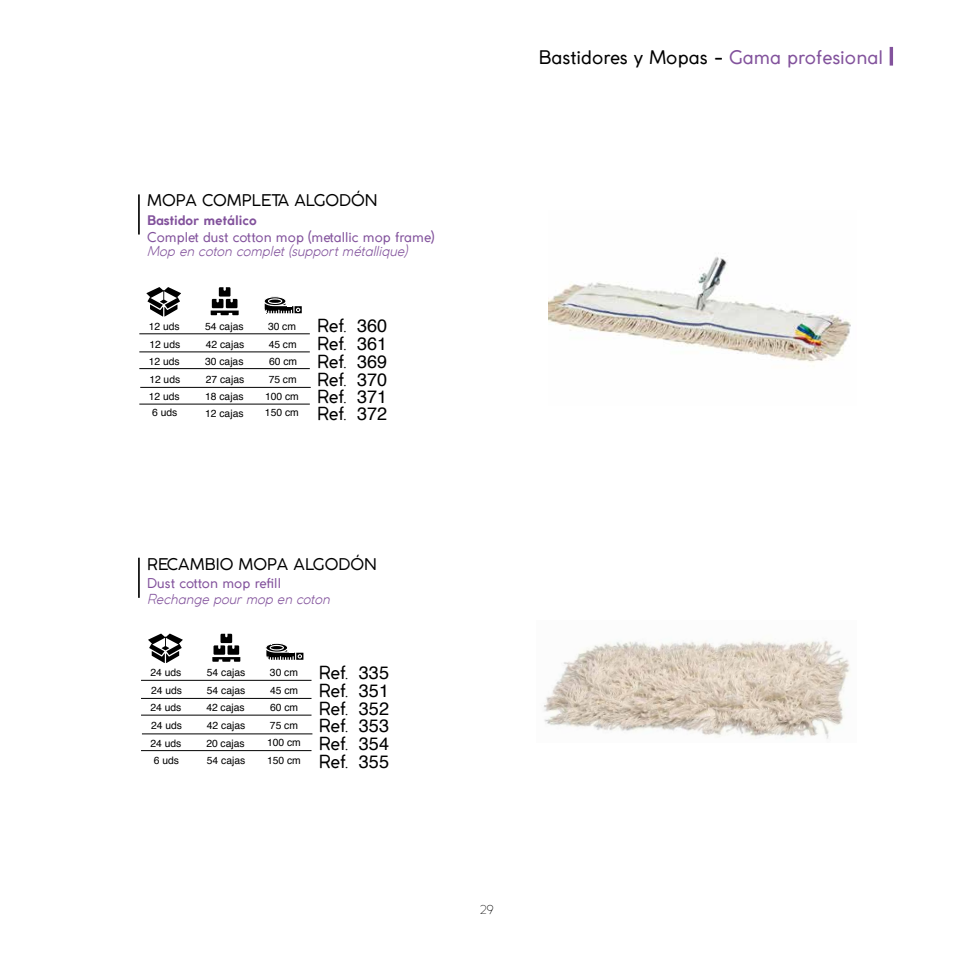
<style>
.page{position:relative;width:957px;height:957px;background:#fff}
.page>*{position:absolute;margin:0;border:0;box-sizing:border-box;transform-origin:0 0}
.t1{font:18.75px "Coco Gothic";color:#000}
.t2{font:18px "Coco Gothic";letter-spacing:-.015em;color:#000}
.t3{font:16.12px "Coco Gothic";color:#000}
.t4{font:15px "Minimal";color:#000}
.t5{font:italic 300 13.5px "Coco Gothic";color:#82529c}
.t6{font:13.5px "Coco Gothic";color:#82529c}
.t7{font:700 13.25px "Coco Gothic";color:#82529c}
.t8{font:10.25px/17.1px "Helvetica";color:#000}
.s1{font-family:"Moon 2.0"}
.s2{font-family:"Helvetica"}
.s3{color:#82529c}
</style>
<div class="page">
<hr style="left:138px;top:558px;width:2px;height:40px;background:#000">
<svg style="left:265px;top:643px;width:39px;height:17px"></svg>
<svg style="left:148px;top:633px;width:35px;height:30px"></svg>
<svg style="left:212px;top:634px;width:28px;height:28px"></svg>
<hr style="left:141px;top:680px;width:170px;height:1px;background:#000">
<hr style="left:141px;top:715px;width:170px;height:1px;background:#000">
<hr style="left:141px;top:698px;width:170px;height:1px;background:#000">
<hr style="left:141px;top:750px;width:170px;height:1px;background:#000">
<hr style="left:142px;top:733px;width:170px;height:1px;background:#000">
<img style="left:543px;top:640px;width:307px;height:99px">
<hr style="left:138px;top:194px;width:2px;height:40px;background:#000">
<svg style="left:264px;top:296px;width:38px;height:18px"></svg>
<svg style="left:146px;top:287px;width:35px;height:29px"></svg>
<svg style="left:211px;top:287px;width:28px;height:28px"></svg>
<hr style="left:139px;top:333px;width:171px;height:1px;background:#000">
<hr style="left:139px;top:368px;width:171px;height:1px;background:#000">
<hr style="left:139px;top:352px;width:171px;height:1px;background:#000">
<hr style="left:139px;top:404px;width:171px;height:1px;background:#000">
<hr style="left:140px;top:387px;width:171px;height:1px;background:#000">
<img style="left:548px;top:257px;width:303px;height:106px">
<svg style="left:889px;top:47px;width:4px;height:19px"></svg>
<h3 class="t3" style="left:147px;top:188px;width:232px">MOPA COMPLETA ALGODÓN</h3>
<p class="t7" style="left:147px;top:210px;width:111px">Bastidor metálico</p>
<h3 class="t6" style="left:147px;top:227px;width:289px">Complet dust cotton mop (metallic mop frame)</h3>
<h3 class="t5" style="left:147px;top:241px;width:262px">Mop en coton complet (support métallique)</h3>
<p class="t8" style="left:149px;top:318px;width:32px">12 uds</p>
<p class="t8" style="left:205px;top:318px;width:40px">54 cajas</p>
<p class="t8" style="left:268px;top:318px;width:30px">30 cm</p>
<h2 class="t2" style="left:317px;top:312px;width:72px">Ref<span class="s1">.</span> <span class="s2">360</span></h2>
<p class="t8" style="left:149px;top:336px;width:32px">12 uds</p>
<p class="t8" style="left:206px;top:336px;width:40px">42 cajas</p>
<p class="t8" style="left:269px;top:336px;width:30px">45 cm</p>
<p class="t8" style="left:149px;top:353px;width:32px">12 uds</p>
<p class="t8" style="left:205px;top:353px;width:40px">30 cajas</p>
<p class="t8" style="left:269px;top:353px;width:30px">60 cm</p>
<h2 class="t2" style="left:317px;top:330px;width:72px">Ref<span class="s1">.</span> <span class="s2">361</span></h2>
<h2 class="t2" style="left:317px;top:348px;width:72px">Ref<span class="s1">.</span> <span class="s2">369</span></h2>
<p class="t8" style="left:149px;top:371px;width:32px">12 uds</p>
<p class="t8" style="left:206px;top:371px;width:40px">27 cajas</p>
<p class="t8" style="left:269px;top:371px;width:30px">75 cm</p>
<p class="t8" style="left:149px;top:388px;width:32px">12 uds</p>
<p class="t8" style="left:205px;top:388px;width:40px">18 cajas<br>12 cajas</p>
<p class="t8" style="left:265px;top:388px;width:35px">100 cm</p>
<p class="t8" style="left:152px;top:405px;width:27px">6 uds</p>
<p class="t8" style="left:265px;top:405px;width:35px">150 cm</p>
<h2 class="t2" style="left:317px;top:366px;width:72px">Ref<span class="s1">.</span> <span class="s2">370</span></h2>
<h2 class="t2" style="left:317px;top:382px;width:72px">Ref<span class="s1">.</span> <span class="s2">371</span></h2>
<h2 class="t2" style="left:317px;top:400px;width:72px">Ref<span class="s1">.</span> <span class="s2">372</span></h2>
<h3 class="t3" style="left:147px;top:551px;width:231px">RECAMBIO MOPA ALGODÓN</h3>
<h3 class="t6" style="left:147px;top:572px;width:135px">Dust cotton mop refill</h3>
<h3 class="t5" style="left:147px;top:589px;width:184px">Rechange pour mop en coton</h3>
<p class="t8" style="left:150px;top:664px;width:32px">24 uds</p>
<p class="t8" style="left:207px;top:664px;width:40px">54 cajas</p>
<p class="t8" style="left:270px;top:664px;width:30px">30 cm</p>
<h2 class="t2" style="left:319px;top:659px;width:72px">Ref<span class="s1">.</span> <span class="s2">335</span></h2>
<p class="t8" style="left:151px;top:682px;width:32px">24 uds</p>
<p class="t8" style="left:207px;top:682px;width:40px">54 cajas</p>
<p class="t8" style="left:270px;top:682px;width:30px">45 cm</p>
<p class="t8" style="left:150px;top:699px;width:32px">24 uds</p>
<p class="t8" style="left:206px;top:699px;width:40px">42 cajas</p>
<p class="t8" style="left:270px;top:699px;width:30px">60 cm</p>
<h2 class="t2" style="left:319px;top:676px;width:72px">Ref<span class="s1">.</span> <span class="s2">351</span></h2>
<h2 class="t2" style="left:319px;top:694px;width:72px">Ref<span class="s1">.</span> <span class="s2">352</span></h2>
<p class="t8" style="left:151px;top:717px;width:32px">24 uds</p>
<p class="t8" style="left:207px;top:717px;width:40px">42 cajas</p>
<p class="t8" style="left:270px;top:717px;width:30px">75 cm</p>
<p class="t8" style="left:150px;top:735px;width:32px">24 uds</p>
<p class="t8" style="left:206px;top:735px;width:40px">20 cajas</p>
<p class="t8" style="left:267px;top:734px;width:35px">100 cm</p>
<h2 class="t2" style="left:319px;top:712px;width:72px">Ref<span class="s1">.</span> <span class="s2">353</span></h2>
<h2 class="t2" style="left:319px;top:730px;width:72px">Ref<span class="s1">.</span> <span class="s2">354</span></h2>
<p class="t8" style="left:154px;top:752px;width:27px">6 uds</p>
<p class="t8" style="left:207px;top:752px;width:40px">54 cajas</p>
<p class="t8" style="left:267px;top:752px;width:35px">150 cm</p>
<h2 class="t2" style="left:319px;top:747px;width:72px">Ref<span class="s1">.</span> <span class="s2">355</span></h2>
<h1 class="t1" style="left:539px;top:43px;width:346px">Bastidores y Mopas - <span class="s3">Gama profesional</span></h1>
<h3 class="t4" style="left:480px;top:903px;width:15px">29</h3>
</div>
